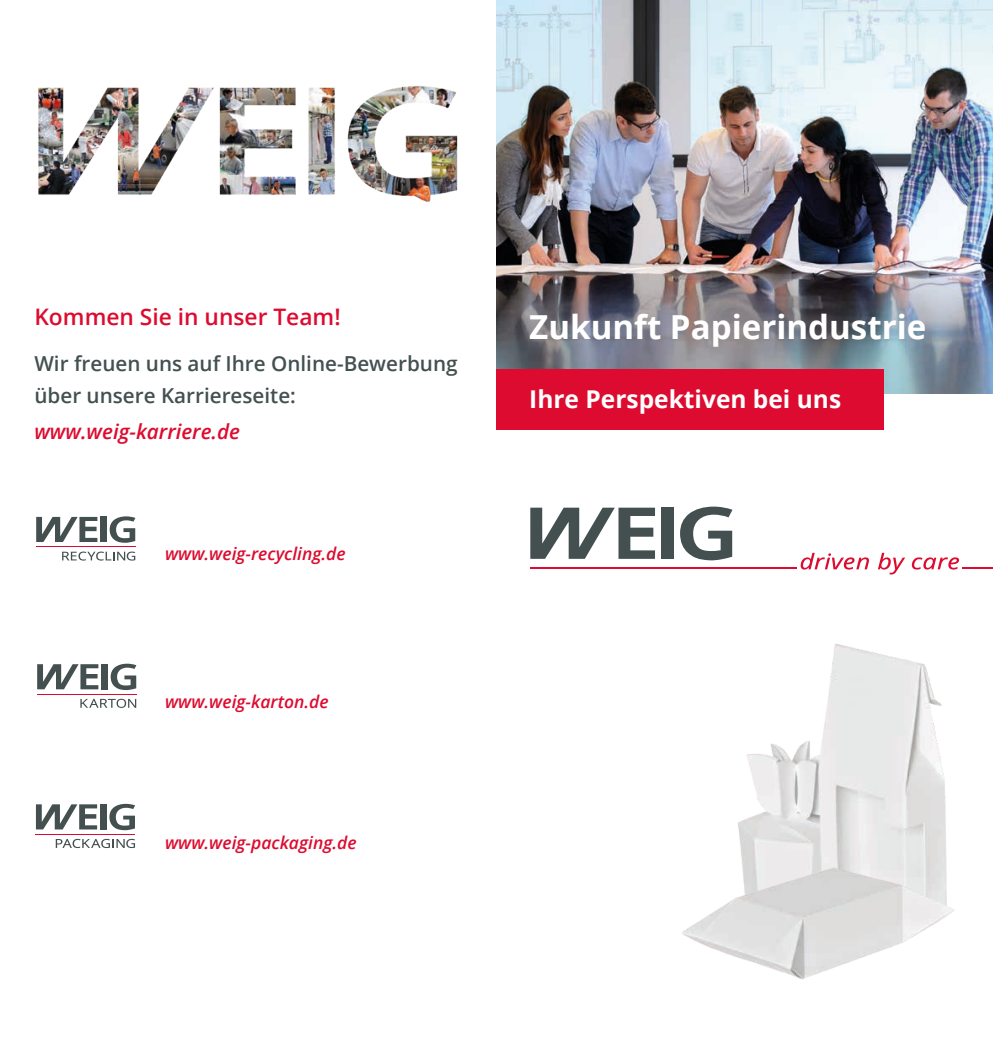
<style>
.page{position:relative;width:993px;height:1042px;background:#fff}
.page>*{position:absolute;margin:0;border:0;box-sizing:border-box;transform-origin:0 0}
.t1{font:700 33.07px "Open Sans";color:#fff}
.t2{font:700 24.5px "Open Sans";color:#fff}
.t3{font:600 22.75px "Open Sans";color:#dd0b2f}
.t4{font:600 20.65px/31.5px "Open Sans";color:#445050}
.t5{font:italic 600 20.65px "Open Sans";color:#dd0b2f}
.t6{font:italic 600 17.5px "Open Sans";color:#dd0b2f}
</style>
<div class="page">
<img style="left:496px;top:0;width:496px;height:393px">
<div style="left:496px;top:370px;width:387px;height:60px;background:#dd0b2f"></div>
<img style="left:737px;top:744px;width:59px;height:87px">
<img style="left:796px;top:644px;width:150px;height:187px">
<img style="left:682px;top:831px;width:272px;height:149px">
<hr style="left:530px;top:567px;width:266px;height:2px;background:#dd0b2f">
<hr style="left:961px;top:567px;width:31px;height:2px;background:#dd0b2f">
<svg style="left:911px;top:557px;width:47px;height:12px"></svg>
<svg style="left:878px;top:553px;width:26px;height:21px"></svg>
<svg style="left:800px;top:553px;width:68px;height:16px"></svg>
<svg style="left:680px;top:506px;width:52px;height:54px"></svg>
<div style="left:661px;top:508px;width:12px;height:51px;background:#444f50"></div>
<svg style="left:530px;top:508px;width:124px;height:51px"></svg>
<img style="left:38px;top:86px;width:420px;height:116px">
<svg style="left:110px;top:516px;width:25px;height:27px"></svg>
<div style="left:100px;top:517px;width:7px;height:25px;background:#444f50"></div>
<svg style="left:62px;top:551px;width:73px;height:9px"></svg>
<hr style="left:36px;top:546px;width:99px;height:1px;background:#dd0b2f">
<svg style="left:36px;top:517px;width:61px;height:25px"></svg>
<svg style="left:80px;top:699px;width:56px;height:9px"></svg>
<svg style="left:111px;top:664px;width:25px;height:26px"></svg>
<div style="left:101px;top:664px;width:7px;height:25px;background:#444f50"></div>
<hr style="left:37px;top:693px;width:99px;height:1px;background:#dd0b2f">
<svg style="left:37px;top:664px;width:61px;height:25px"></svg>
<hr style="left:36px;top:834px;width:99px;height:1px;background:#dd0b2f">
<svg style="left:109px;top:804px;width:26px;height:26px"></svg>
<div style="left:100px;top:804px;width:6px;height:25px;background:#444f50"></div>
<svg style="left:36px;top:804px;width:61px;height:25px"></svg>
<svg style="left:56px;top:839px;width:79px;height:9px"></svg>
<h3 class="t3" style="left:34px;top:301px;width:307px">Kommen Sie in unser Team!</h3>
<p class="t4" style="left:34px;top:348px;width:424px">Wir freuen uns auf Ihre Online-Bewerbung über unsere Karriereseite:</p>
<p class="t5" style="left:34px;top:418px;width:207px">www.weig-karriere.de</p>
<p class="t6" style="left:165px;top:542px;width:182px">www.weig-recycling.de</p>
<p class="t6" style="left:165px;top:689px;width:165px">www.weig-karton.de</p>
<p class="t6" style="left:165px;top:830px;width:193px">www.weig-packaging.de</p>
<h1 class="t1" style="left:529px;top:304px;width:398px">Zukunft Papierindustrie</h1>
<h2 class="t2" style="left:529px;top:382px;width:313px">Ihre Perspektiven bei uns</h2>
</div>
